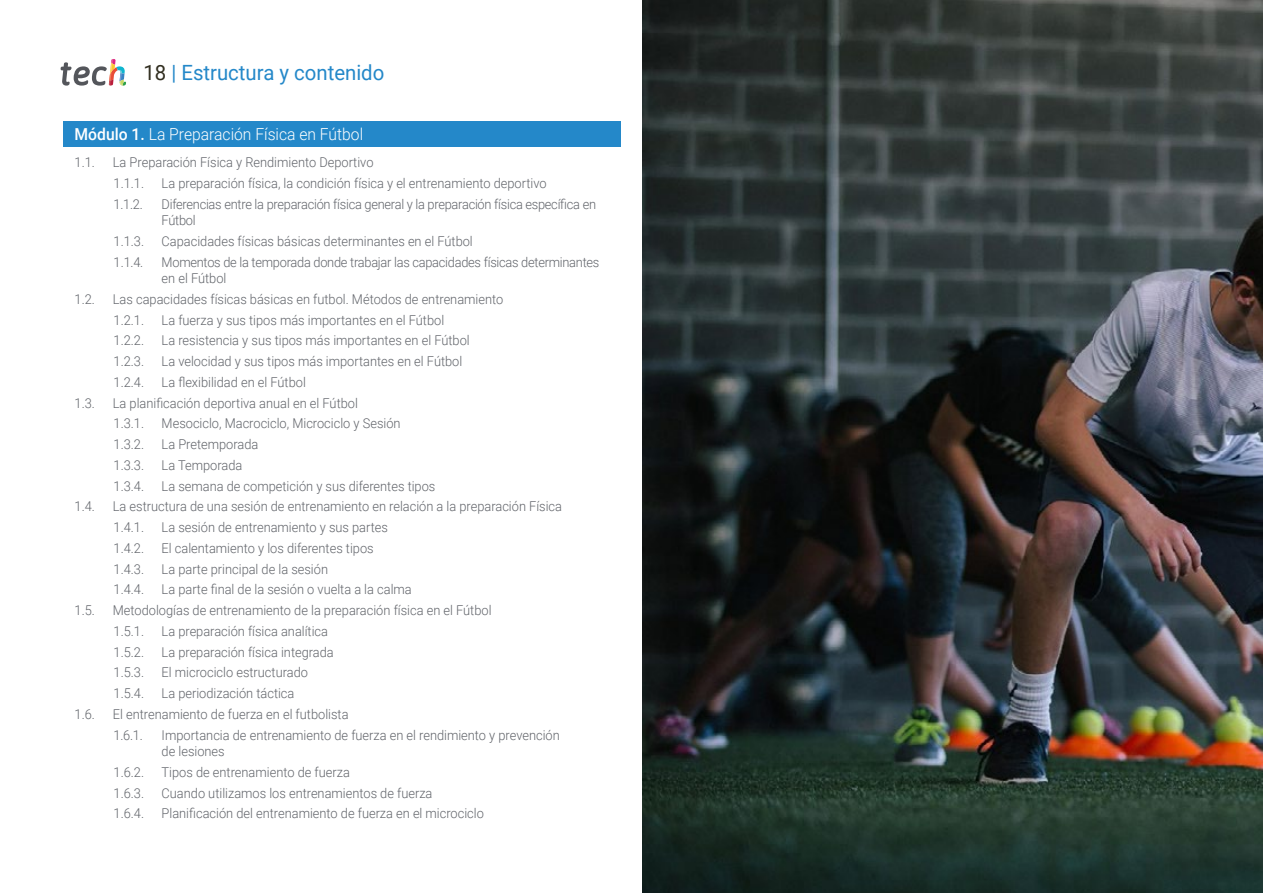
<style>
.page{position:relative;width:1263px;height:893px;background:#fff}
.page>*{position:absolute;margin:0;border:0;box-sizing:border-box;transform-origin:0 0}
.t1{font:21px "Roboto";color:#2488c9}
.t2{font:300 16.5px "Roboto";color:#fff;scale:.95 1}
.t3{font:300 13.5px/20.7px "Roboto";color:#61646a;scale:.95 1}
.t4{font:300 13.5px/16.5px "Roboto";letter-spacing:-.02em;color:#61646a;scale:.95 1}
.s1{color:#312e20}
.s2{font-weight:500}
</style>
<div class="page">
<div style="left:64px;top:121px;width:557px;height:25px;background:#2488c9"></div>
<svg style="left:61px;top:59px;width:65px;height:27px"></svg>
<img style="left:642px;top:0;width:621px;height:893px">
<h1 class="t1" style="left:144px;top:57px;width:242px"><span class="s1">18</span> | Estructura y contenido</h1>
<p class="t2" style="left:75px;top:123px;width:305px"><span class="s2">Módulo 1.</span> La Preparación Física en Fútbol</p>
<p class="t3" style="left:75px;top:151px;width:23px">1.1.</p>
<p class="t3" style="left:113px;top:151px;width:276px">La Preparación Física y Rendimiento Deportivo<br>1.1.1.</p>
<p class="t3" style="left:162px;top:172px;width:407px">La preparación física, la condición física y el entrenamiento deportivo</p>
<p class="t3" style="left:114px;top:193px;width:32px">1.1.2.</p>
<p class="t4" style="left:162px;top:195px;width:459px">Diferencias entre la preparación física general y la preparación física específica en<br>Fútbol</p>
<p class="t3" style="left:114px;top:230px;width:34px">1.1.3.</p>
<p class="t3" style="left:162px;top:230px;width:329px">Capacidades físicas básicas determinantes en el Fútbol</p>
<p class="t3" style="left:114px;top:251px;width:33px">1.1.4.</p>
<p class="t4" style="left:162px;top:253px;width:462px">Momentos de la temporada donde trabajar las capacidades físicas determinantes en el Fútbol</p>
<p class="t3" style="left:75px;top:288px;width:23px">1.2.</p>
<p class="t3" style="left:113px;top:288px;width:412px">Las capacidades físicas básicas en futbol. Métodos de entrenamiento<br>1.2.1.</p>
<p class="t3" style="left:162px;top:309px;width:299px">La fuerza y sus tipos más importantes en el Fútbol</p>
<p class="t3" style="left:114px;top:330px;width:34px">1.2.2.</p>
<p class="t3" style="left:162px;top:330px;width:326px">La resistencia y sus tipos más importantes en el Fútbol</p>
<p class="t3" style="left:114px;top:350px;width:34px">1.2.3.</p>
<p class="t3" style="left:162px;top:350px;width:318px">La velocidad y sus tipos más importantes en el Fútbol</p>
<p class="t3" style="left:114px;top:371px;width:34px">1.2.4.</p>
<p class="t3" style="left:162px;top:371px;width:153px">La flexibilidad en el Fútbol</p>
<p class="t3" style="left:75px;top:392px;width:23px">1.3.</p>
<p class="t3" style="left:113px;top:392px;width:259px">La planificación deportiva anual en el Fútbol<br>1.3.1.</p>
<p class="t3" style="left:162px;top:413px;width:253px">Mesociclo, Macrociclo, Microciclo y Sesión</p>
<p class="t3" style="left:114px;top:433px;width:34px">1.3.2.</p>
<p class="t3" style="left:162px;top:433px;width:103px">La Pretemporada</p>
<p class="t3" style="left:114px;top:454px;width:34px">1.3.3.</p>
<p class="t3" style="left:162px;top:454px;width:87px">La Temporada</p>
<p class="t3" style="left:114px;top:475px;width:34px">1.3.4.</p>
<p class="t3" style="left:162px;top:475px;width:290px">La semana de competición y sus diferentes tipos</p>
<p class="t3" style="left:75px;top:496px;width:23px">1.4.</p>
<p class="t3" style="left:113px;top:496px;width:474px">La estructura de una sesión de entrenamiento en relación a la preparación Física<br>1.4.1.</p>
<p class="t3" style="left:162px;top:516px;width:240px">La sesión de entrenamiento y sus partes</p>
<p class="t3" style="left:114px;top:537px;width:34px">1.4.2.</p>
<p class="t3" style="left:162px;top:537px;width:225px">El calentamiento y los diferentes tipos</p>
<p class="t3" style="left:114px;top:558px;width:34px">1.4.3.</p>
<p class="t3" style="left:162px;top:558px;width:177px">La parte principal de la sesión</p>
<p class="t3" style="left:114px;top:579px;width:34px">1.4.4.</p>
<p class="t3" style="left:162px;top:579px;width:265px">La parte final de la sesión o vuelta a la calma</p>
<p class="t3" style="left:75px;top:599px;width:23px">1.5.</p>
<p class="t3" style="left:113px;top:599px;width:400px">Metodologías de entrenamiento de la preparación física en el Fútbol<br>1.5.1.</p>
<p class="t3" style="left:162px;top:620px;width:177px">La preparación física analítica</p>
<p class="t3" style="left:114px;top:641px;width:34px">1.5.2.</p>
<p class="t3" style="left:162px;top:641px;width:183px">La preparación física integrada</p>
<p class="t3" style="left:114px;top:662px;width:34px">1.5.3.</p>
<p class="t3" style="left:162px;top:662px;width:156px">El microciclo estructurado</p>
<p class="t3" style="left:114px;top:682px;width:34px">1.5.4.</p>
<p class="t3" style="left:162px;top:682px;width:141px">La periodización táctica</p>
<p class="t3" style="left:75px;top:703px;width:23px">1.6.</p>
<p class="t3" style="left:113px;top:703px;width:250px">El entrenamiento de fuerza en el futbolista<br>1.6.1.</p>
<p class="t3" style="left:162px;top:726px;width:421px;line-height:16.5px">Importancia de entrenamiento de fuerza en el rendimiento y prevención de lesiones</p>
<p class="t3" style="left:114px;top:761px;width:34px">1.6.2.</p>
<p class="t3" style="left:162px;top:761px;width:200px">Tipos de entrenamiento de fuerza</p>
<p class="t3" style="left:114px;top:782px;width:34px">1.6.3.</p>
<p class="t3" style="left:162px;top:782px;width:287px">Cuando utilizamos los entrenamientos de fuerza</p>
<p class="t3" style="left:114px;top:803px;width:34px">1.6.4.</p>
<p class="t3" style="left:162px;top:803px;width:341px">Planificación del entrenamiento de fuerza en el microciclo</p>
</div>
